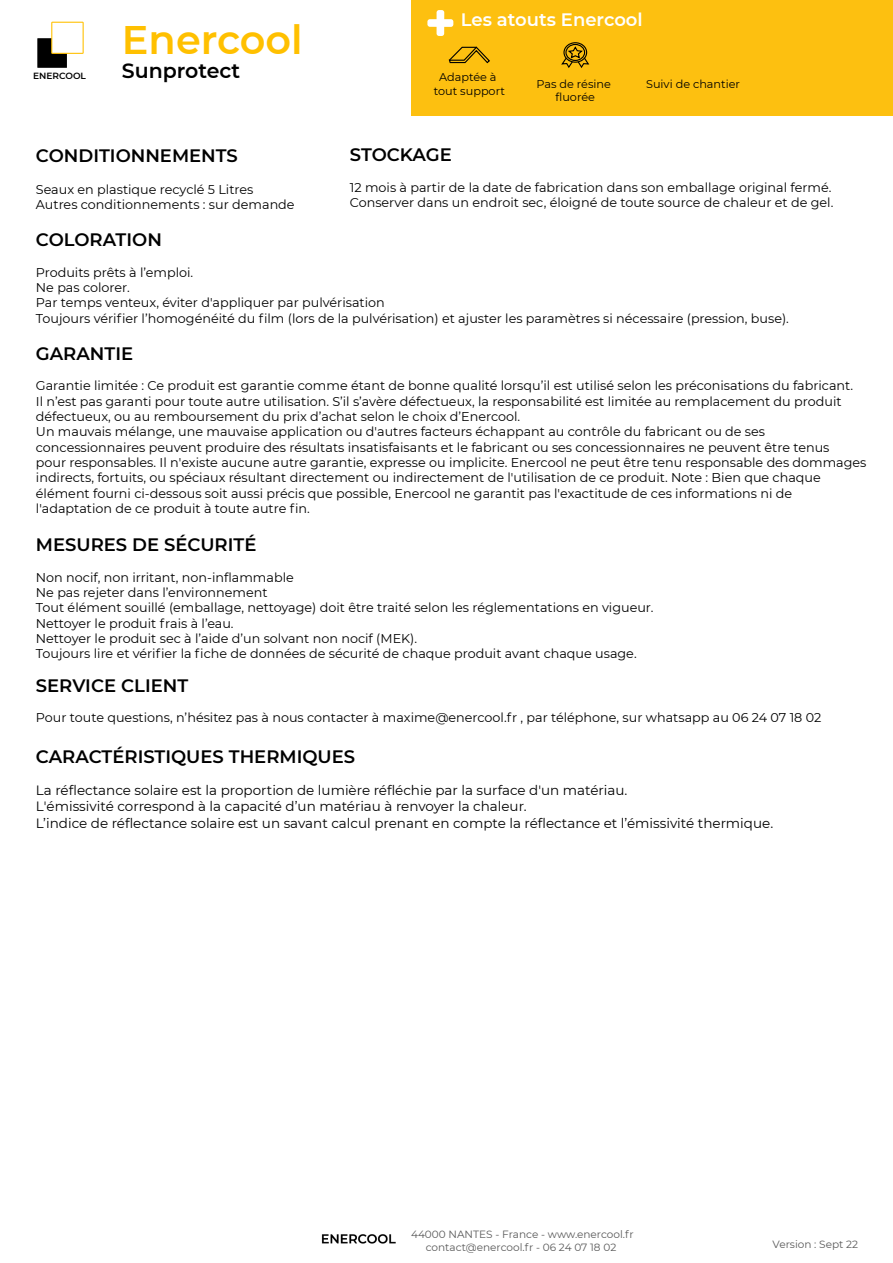
<style>
.page{position:relative;width:893px;height:1263px;background:#fff}
.page>*{position:absolute;margin:0;border:0;box-sizing:border-box;transform-origin:0 0}
.t1{font:600 39.9px "Montserrat";color:#ffc000}
.t2{font:600 20.55px "Montserrat";color:#000}
.t3{font:600 18px "Montserrat";color:#000}
.t4{font:600 18px "Montserrat";color:#fff}
.t5{font:13.5px/16.2px "Montserrat";color:#000}
.t6{font:12.75px/15.3px "Montserrat";color:#000}
.t7{font:11.25px/13.5px "Montserrat";color:#000;text-align:center}
.t8{font:10.5px/12.6px "Montserrat";color:#595959;text-align:center}
.t9{font:600 9px "Montserrat";color:#000}
</style>
<div class="page">
<div style="left:412px;top:0;width:481px;height:116px;background:#fdc010"></div>
<svg style="left:427px;top:10px;width:26px;height:26px"></svg>
<svg style="left:448px;top:46px;width:42px;height:18px"></svg>
<div style="left:563px;top:42px;width:24px;height:21px;border:1px solid #000;border-radius:50%"></div>
<svg style="left:561px;top:45px;width:29px;height:23px"></svg>
<div style="left:565px;top:44px;width:20px;height:17px;border:1px solid #000;border-radius:50%"></div>
<div style="left:36px;top:37px;width:32px;height:32px;background:#000;border:2px solid #fff"></div>
<svg style="left:51px;top:22px;width:33px;height:32px"></svg>
<img style="left:321px;top:1234px;width:75px;height:10px">
<p class="t9" style="left:33px;top:70px;width:54px">ENERCOOL</p>
<h1 class="t1" style="left:122px;top:11px;width:182px">Enercool</h1>
<h2 class="t2" style="left:122px;top:57px;width:120px">Sunprotect</h2>
<h3 class="t3" style="left:36px;top:143px;width:203px">CONDITIONNEMENTS</h3>
<p class="t6" style="left:36px;top:181px;width:260px">Seaux en plastique recyclé 5 Litres<br>Autres conditionnements : sur demande</p>
<h3 class="t4" style="left:461px;top:7px;width:183px">Les atouts Enercool</h3>
<p class="t7" style="left:434px;top:70px;width:73px">Adaptée à tout support</p>
<p class="t7" style="left:536px;top:77px;width:76px">Pas de résine fluorée</p>
<p class="t7" style="left:646px;top:77px;width:95px">Suivi de chantier</p>
<h3 class="t3" style="left:350px;top:142px;width:103px">STOCKAGE</h3>
<p class="t6" style="left:350px;top:179px;width:485px">12 mois à partir de la date de fabrication dans son emballage original fermé.<br>Conserver dans un endroit sec, éloigné de toute source de chaleur et de gel.</p>
<h3 class="t3" style="left:36px;top:227px;width:128px">COLORATION</h3>
<p class="t6" style="left:36px;top:264px;width:754px">Produits prêts à l’emploi.<br>Ne pas colorer.<br>Par temps venteux, éviter d'appliquer par pulvérisation<br>Toujours vérifier l’homogénéité du film (lors de la pulvérisation) et ajuster les paramètres si nécessaire (pression, buse).</p>
<h3 class="t3" style="left:36px;top:341px;width:99px">GARANTIE</h3>
<p class="t6" style="left:36px;top:378px;width:832px">Garantie limitée : Ce produit est garantie comme étant de bonne qualité lorsqu’il est utilisé selon les préconisations du fabricant.<br>Il n’est pas garanti pour toute autre utilisation. S’il s’avère défectueux, la responsabilité est limitée au remplacement du produit défectueux, ou au remboursement du prix d’achat selon le choix d’Enercool.<br>Un mauvais mélange, une mauvaise application ou d'autres facteurs échappant au contrôle du fabricant ou de ses concessionnaires peuvent produire des résultats insatisfaisants et le fabricant ou ses concessionnaires ne peuvent être tenus<br>pour responsables. Il n'existe aucune autre garantie, expresse ou implicite. Enercool ne peut être tenu responsable des dommages indirects, fortuits, ou spéciaux résultant directement ou indirectement de l'utilisation de ce produit. Note : Bien que chaque élément fourni ci-dessous soit aussi précis que possible, Enercool ne garantit pas l'exactitude de ces informations ni de l'adaptation de ce produit à toute autre fin.</p>
<h3 class="t3" style="left:36px;top:532px;width:222px">MESURES DE SÉCURITÉ</h3>
<p class="t6" style="left:36px;top:569px;width:619px">Non nocif, non irritant, non-inflammable<br>Ne pas rejeter dans l’environnement<br>Tout élément souillé (emballage, nettoyage) doit être traité selon les réglementations en vigueur.<br>Nettoyer le produit frais à l’eau.<br>Nettoyer le produit sec à l’aide d’un solvant non nocif (MEK).<br>Toujours lire et vérifier la fiche de données de sécurité de chaque produit avant chaque usage.</p>
<h3 class="t3" style="left:36px;top:673px;width:154px">SERVICE CLIENT</h3>
<p class="t6" style="left:36px;top:710px;width:787px">Pour toute questions, n’hésitez pas à nous contacter à maxime@enercool.fr , par téléphone, sur whatsapp au 06 24 07 18 02</p>
<h3 class="t3" style="left:36px;top:744px;width:321px">CARACTÉRISTIQUES THERMIQUES</h3>
<p class="t5" style="left:36px;top:782px;width:739px">La réflectance solaire est la proportion de lumière réfléchie par la surface d'un matériau.<br>L'émissivité correspond à la capacité d’un matériau à renvoyer la chaleur.<br>L’indice de réflectance solaire est un savant calcul prenant en compte la réflectance et l’émissivité thermique.</p>
<p class="t8" style="left:411px;top:1227px;width:224px">44000 NANTES - France - www.enercool.fr contact@enercool.fr - 06 24 07 18 02</p>
<p class="t8" style="left:773px;top:1238px;width:87px">Version : Sept 22</p>
</div>
